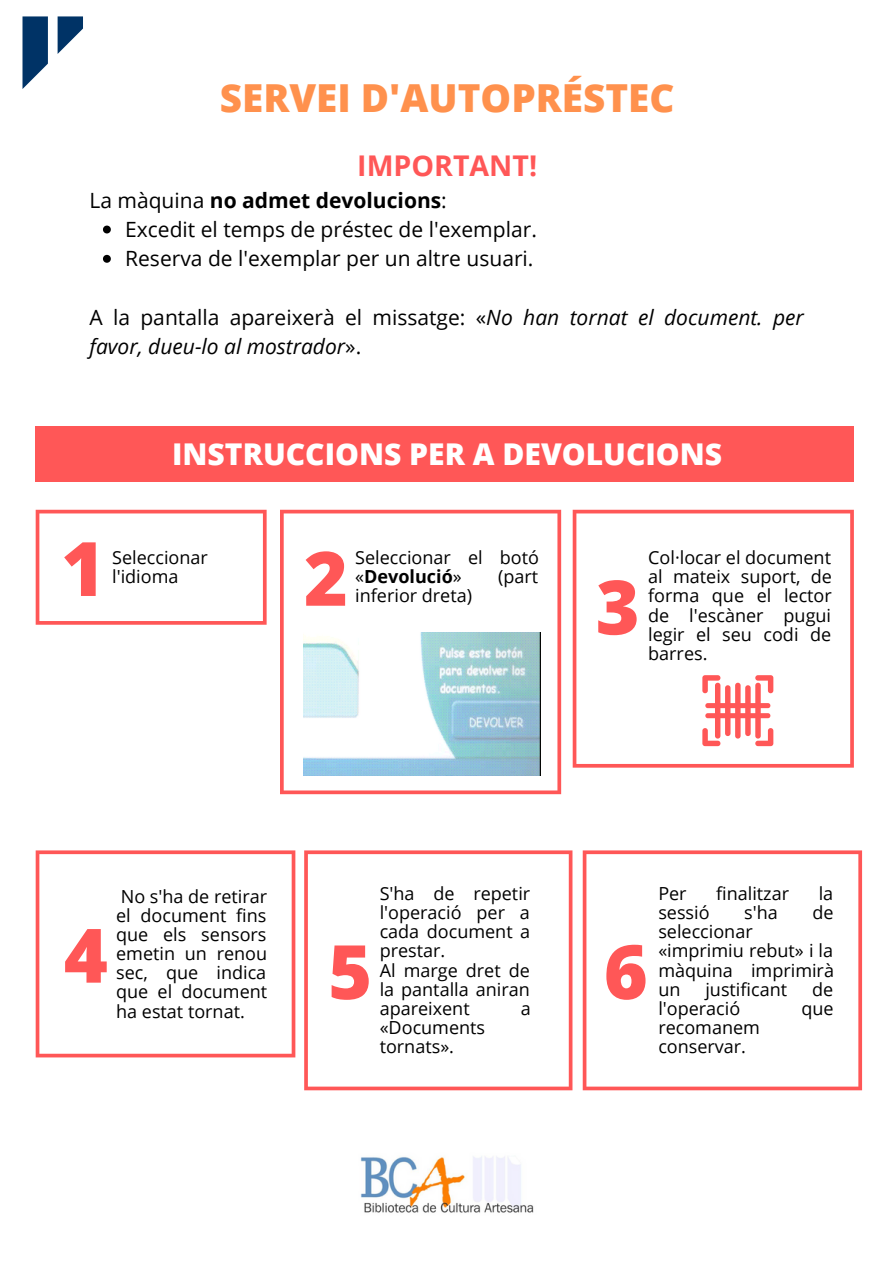
<style>
.page{position:relative;width:894px;height:1264px;background:#fff}
.page>*{position:absolute;margin:0;border:0;box-sizing:border-box;transform-origin:0 0}
.t1{font:800 75px "Open Sans";color:#ff5757}
.t2{font:800 38.55px "Open Sans";color:#ff914d}
.t3{font:800 30px "Open Sans";color:#fff}
.t4{font:700 28.5px "Open Sans";color:#ff5757}
.t5{font:italic 21px/29.2px "Open Sans";color:#000}
.t6{font:21px "Open Sans";color:#000}
.t7{font:700 21px "Open Sans";color:#000}
.t8{font:18px/19.2px "Open Sans";color:#000}
.s1{font-weight:400}
.s2{font-style:normal}
.s3{font-weight:700}
</style>
<div class="page">
<svg style="left:849px;top:764px;width:4px;height:3px"></svg>
<svg style="left:572px;top:513px;width:4px;height:251px"></svg>
<svg style="left:572px;top:764px;width:4px;height:3px"></svg>
<svg style="left:849px;top:513px;width:4px;height:251px"></svg>
<hr style="left:576px;top:764px;width:273px;height:3px;background:#ff5757">
<svg style="left:849px;top:510px;width:4px;height:3px"></svg>
<svg style="left:572px;top:510px;width:4px;height:3px"></svg>
<hr style="left:576px;top:510px;width:273px;height:3px;background:#ff5757">
<hr style="left:36px;top:513px;width:3px;height:108px;background:#ff5757">
<hr style="left:263px;top:513px;width:3px;height:108px;background:#ff5757">
<hr style="left:39px;top:621px;width:224px;height:3px;background:#ff5757">
<hr style="left:39px;top:510px;width:224px;height:3px;background:#ff5757">
<svg style="left:291px;top:1053px;width:4px;height:4px"></svg>
<hr style="left:36px;top:854px;width:3px;height:199px;background:#ff5757">
<svg style="left:36px;top:1053px;width:3px;height:4px"></svg>
<svg style="left:291px;top:854px;width:4px;height:199px"></svg>
<svg style="left:39px;top:1053px;width:252px;height:4px"></svg>
<svg style="left:291px;top:850px;width:4px;height:4px"></svg>
<svg style="left:36px;top:850px;width:3px;height:4px"></svg>
<svg style="left:39px;top:850px;width:252px;height:4px"></svg>
<svg style="left:557px;top:790px;width:4px;height:4px"></svg>
<hr style="left:280px;top:513px;width:3px;height:277px;background:#ff5757">
<svg style="left:280px;top:790px;width:3px;height:4px"></svg>
<svg style="left:557px;top:513px;width:4px;height:277px"></svg>
<svg style="left:283px;top:790px;width:274px;height:4px"></svg>
<svg style="left:557px;top:510px;width:4px;height:3px"></svg>
<hr style="left:283px;top:510px;width:274px;height:3px;background:#ff5757">
<img style="left:304px;top:632px;width:236px;height:143px">
<svg style="left:568px;top:1086px;width:4px;height:4px"></svg>
<svg style="left:304px;top:854px;width:4px;height:232px"></svg>
<svg style="left:304px;top:1086px;width:4px;height:4px"></svg>
<svg style="left:568px;top:854px;width:4px;height:232px"></svg>
<svg style="left:308px;top:1086px;width:260px;height:4px"></svg>
<svg style="left:568px;top:850px;width:4px;height:4px"></svg>
<svg style="left:304px;top:850px;width:4px;height:4px"></svg>
<svg style="left:308px;top:850px;width:260px;height:4px"></svg>
<svg style="left:702px;top:675px;width:71px;height:71px"></svg>
<svg style="left:858px;top:1086px;width:3px;height:4px"></svg>
<svg style="left:582px;top:854px;width:4px;height:232px"></svg>
<svg style="left:582px;top:1086px;width:4px;height:4px"></svg>
<hr style="left:858px;top:854px;width:3px;height:232px;background:#ff5757">
<svg style="left:586px;top:1086px;width:272px;height:4px"></svg>
<svg style="left:858px;top:850px;width:3px;height:4px"></svg>
<svg style="left:582px;top:850px;width:4px;height:4px"></svg>
<svg style="left:586px;top:850px;width:272px;height:4px"></svg>
<div style="left:36px;top:426px;width:817px;height:56px;background:#ff5757"></div>
<svg style="left:22px;top:16px;width:61px;height:73px"></svg>
<svg style="left:103px;top:225px;width:8px;height:8px"></svg>
<svg style="left:103px;top:255px;width:8px;height:8px"></svg>
<img style="left:360px;top:1156px;width:174px;height:57px">
<p class="t2" style="left:220px;top:71px;width:456px">SERVEI D'AUTOPRÉSTEC</p>
<p class="t4" style="left:357px;top:145px;width:181px">IMPORTANT!</p>
<p class="t7" style="left:89px;top:185px;width:359px"><span class="s1">La màquina</span> no admet devolucions<span class="s1">:</span></p>
<p class="t6" style="left:125px;top:214px;width:413px">Excedit el temps de préstec de l'exemplar.</p>
<p class="t6" style="left:125px;top:244px;width:410px">Reserva de l'exemplar per un altre usuari.</p>
<p class="t5" style="left:89px;top:302px;width:715px"><span class="s2">A la pantalla apareixerà el missatge: «</span>No han tornat el document. per favor, dueu-lo al mostrador<span class="s2">».</span></p>
<p class="t3" style="left:172px;top:433px;width:551px">INSTRUCCIONS PER A DEVOLUCIONS</p>
<p class="t1" style="left:61px;top:516px;width:45px">1</p>
<p class="t1" style="left:304px;top:525px;width:45px">2</p>
<p class="t8" style="left:648px;top:547px;width:185px;text-align:justify">Col·locar el document al mateix suport, de forma que el lector de l'escàner pugui legir el seu codi de barres.</p>
<p class="t8" style="left:112px;top:547px;width:97px">Seleccionar l'idioma</p>
<p class="t8" style="left:355px;top:547px;width:185px">Seleccionar el botó «<span class="s3">Devolució</span>»</p>
<p class="t8" style="left:498px;top:566px;width:42px">(part</p>
<p class="t1" style="left:595px;top:554px;width:45px">3</p>
<p class="t8" style="left:355px;top:585px;width:118px">inferior dreta)</p>
<p class="t1" style="left:64px;top:902px;width:45px">4</p>
<p class="t8" style="left:116px;top:886px;width:153px;text-align:justify">No s'ha de retirar el document fins que els sensors emetin un renou sec, que indica que el document ha estat tornat.</p>
<p class="t1" style="left:328px;top:919px;width:45px">5</p>
<p class="t8" style="left:379px;top:883px;width:152px;text-align:justify">S'ha de repetir l'operació per a cada document a prestar.</p>
<p class="t8" style="left:379px;top:960px;width:152px;text-align:justify">Al marge dret de la pantalla aniran apareixent</p>
<p class="t8" style="left:520px;top:998px;width:12px">a</p>
<p class="t8" style="left:379px;top:1017px;width:107px">«Documents tornats».</p>
<p class="t1" style="left:603px;top:919px;width:45px">6</p>
<p class="t8" style="left:658px;top:883px;width:30px">Per</p>
<p class="t8" style="left:716px;top:883px;width:74px">finalitzar</p>
<p class="t8" style="left:818px;top:883px;width:16px">la</p>
<p class="t8" style="left:658px;top:902px;width:53px">sessió</p>
<p class="t8" style="left:744px;top:902px;width:35px">s'ha</p>
<p class="t8" style="left:812px;top:902px;width:23px">de</p>
<p class="t8" style="left:658px;top:921px;width:177px">seleccionar «imprimiu rebut» i la màquina imprimirà un</p>
<p class="t8" style="left:705px;top:979px;width:83px">justificant</p>
<p class="t8" style="left:812px;top:979px;width:23px">de</p>
<p class="t8" style="left:658px;top:998px;width:83px">l'operació</p>
<p class="t8" style="left:801px;top:998px;width:34px">que</p>
<p class="t8" style="left:658px;top:1017px;width:103px">recomanem conservar.</p>
</div>
